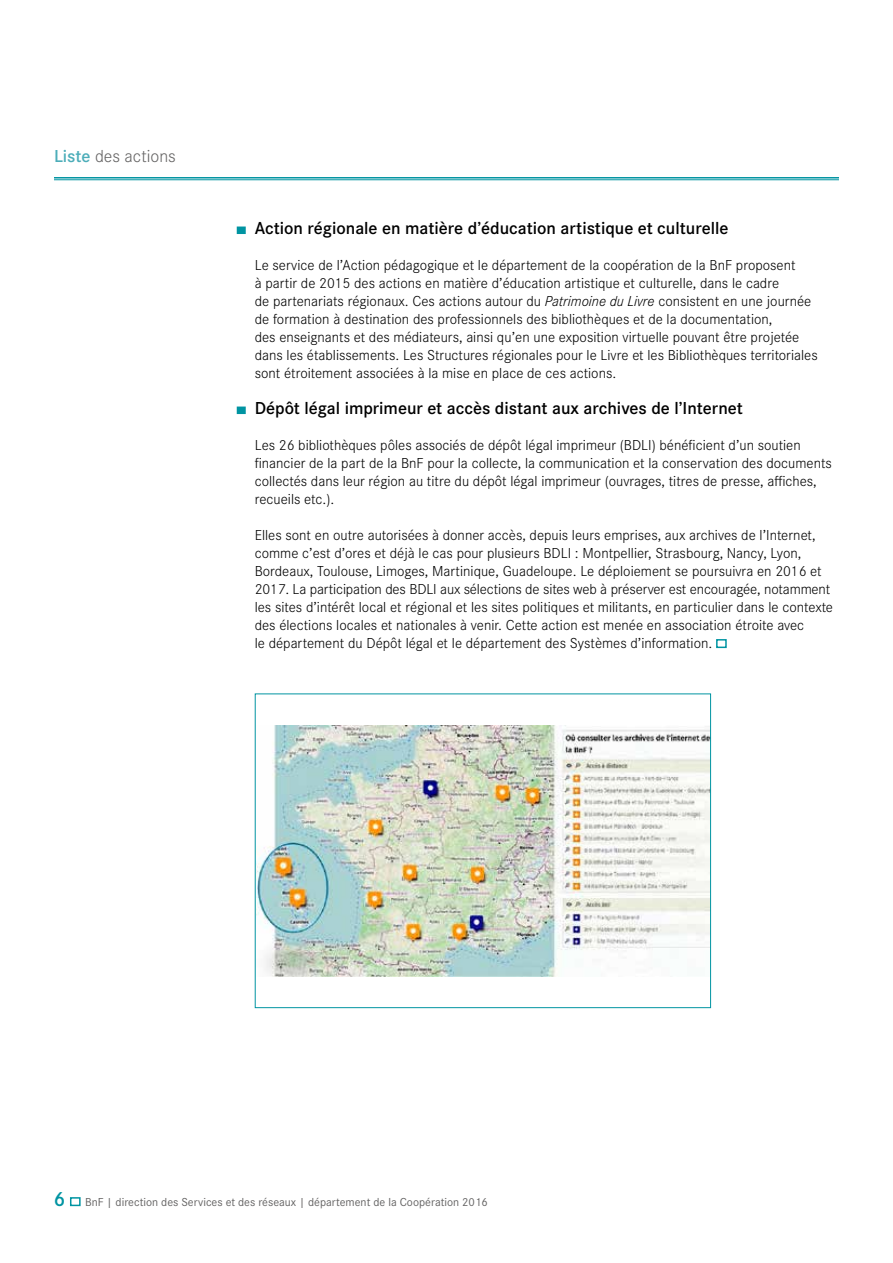
<style>
.page{position:relative;width:893px;height:1263px;background:#fff}
.page>*{position:absolute;margin:0;border:0;box-sizing:border-box;transform-origin:0 0}
.t1{font:600 18px "Corporate S";color:#000}
.t2{font:300 18px "Corporate S";color:#646363}
.t3{font:300 15px/18px "Corporate S";color:#000}
.t4{font:12px "Corporate S";color:#646363}
.s1{font-weight:600;color:#4cadb9}
.s2{font-style:italic}
.s3{font-weight:600;font-size:21px;color:#0094a2}
</style>
<div class="page">
<div style="left:70px;top:1197px;width:11px;height:9px;border:2px solid #0094a2"></div>
<div style="left:716px;top:639px;width:11px;height:9px;border:2px solid #0094a2"></div>
<div style="left:237px;top:227px;width:9px;height:7px;background:#0094a2"></div>
<div style="left:237px;top:407px;width:9px;height:7px;background:#0094a2"></div>
<hr style="left:54px;top:177px;width:785px;height:2px;background:#0094a2">
<hr style="left:54px;top:179px;width:785px;height:1px;background:#0094a2">
<img style="left:257px;top:725px;width:452px;height:251px">
<div style="left:255px;top:693px;width:456px;height:315px;border:1px solid #0094a2"></div>
<p class="t2" style="left:54px;top:146px;width:123px"><span class="s1">Liste</span> des actions</p>
<p class="t1" style="left:255px;top:218px;width:475px">Action régionale en matière d’éducation artistique et culturelle</p>
<p class="t3" style="left:255px;top:256px;width:564px">Le service de l’Action pédagogique et le département de la coopération de la BnF proposent<br>à partir de 2015 des actions en matière d’éducation artistique et culturelle, dans le cadre<br>de partenariats régionaux. Ces actions autour du <span class="s2">Patrimoine du Livre</span> consistent en une journée de formation à destination des professionnels des bibliothèques et de la documentation,<br>des enseignants et des médiateurs, ainsi qu’en une exposition virtuelle pouvant être projetée dans les établissements. Les Structures régionales pour le Livre et les Bibliothèques territoriales sont étroitement associées à la mise en place de ces actions.</p>
<p class="t1" style="left:255px;top:398px;width:489px">Dépôt légal imprimeur et accès distant aux archives de l’Internet</p>
<p class="t3" style="left:255px;top:436px;width:579px">Les 26 bibliothèques pôles associés de dépôt légal imprimeur (BDLI) bénéficient d’un soutien financier de la part de la BnF pour la collecte, la communication et la conservation des documents collectés dans leur région au titre du dépôt légal imprimeur (ouvrages, titres de presse, affiches, recueils etc.).</p>
<p class="t3" style="left:255px;top:526px;width:580px">Elles sont en outre autorisées à donner accès, depuis leurs emprises, aux archives de l’Internet, comme c’est d’ores et déjà le cas pour plusieurs BDLI : Montpellier, Strasbourg, Nancy, Lyon, Bordeaux, Toulouse, Limoges, Martinique, Guadeloupe. Le déploiement se poursuivra en 2016 et 2017. La participation des BDLI aux sélections de sites web à préserver est encouragée, notamment les sites d’intérêt local et régional et les sites politiques et militants, en particulier dans le contexte des élections locales et nationales à venir. Cette action est menée en association étroite avec<br>le département du Dépôt légal et le département des Systèmes d’information.</p>
<p class="t4" style="left:54px;top:1195px;width:435px"><span class="s3">6</span> BnF | direction des Services et des réseaux | département de la Coopération 2016</p>
</div>
